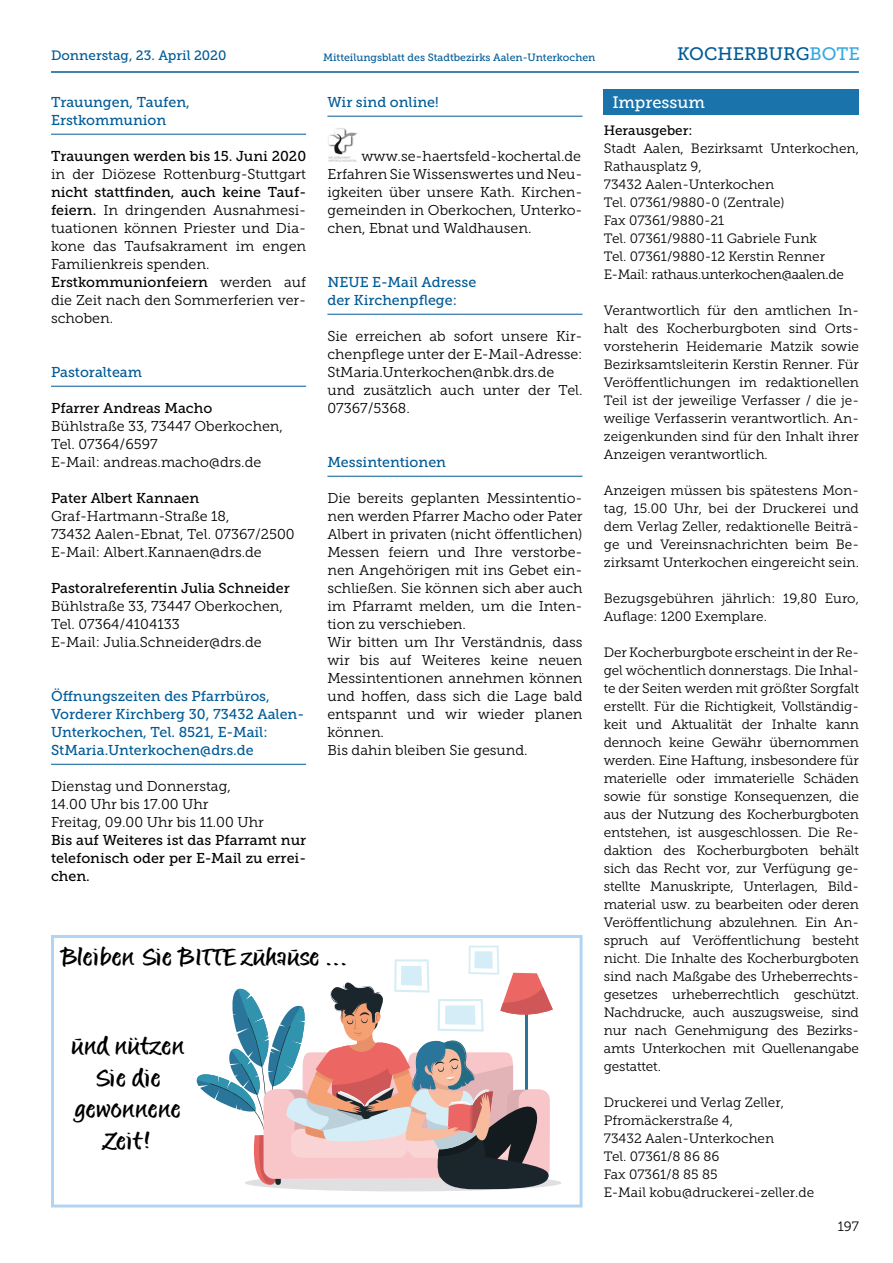
<style>
.page{position:relative;width:893px;height:1263px;background:#fff}
.page>*{position:absolute;margin:0;border:0;box-sizing:border-box;transform-origin:0 0}
.t1{font:22.8px/31.8px "Matthia LL";color:#000;text-align:center;scale:1.3 1}
.t2{font:18px "Museo Slab 500";color:#005b97}
.t3{font:16.5px "Museo Slab 500";color:#fff}
.t4{font:14.25px/18px "Museo Slab 300";color:#000}
.t5{font:14.25px/18px "Museo Slab 500";color:#000;text-align:justify}
.t6{font:14.25px/18px "Museo Slab 500";color:#005b97}
.t7{font:13.5px/18px "Museo Slab 300";color:#000}
.t8{font:13.5px "Museo Slab 500";color:#005b97}
.t9{font:13.5px "Museo Slab 500";color:#000}
.t10{font:10.5px "Museo Slab 500";color:#005b97}
.s1{color:#36a9e1}
.s2{font-family:"Museo Slab 500"}
.s3{font-family:"Museo Slab 300"}
</style>
<div class="page">
<hr style="left:51px;top:71px;width:808px;height:2px;background:#005b97">
<hr style="left:51px;top:134px;width:255px;height:1px;background:#005b97">
<hr style="left:51px;top:386px;width:255px;height:1px;background:#005b97">
<hr style="left:51px;top:764px;width:255px;height:1px;background:#005b97">
<hr style="left:327px;top:116px;width:256px;height:1px;background:#005b97">
<hr style="left:327px;top:314px;width:256px;height:1px;background:#005b97">
<hr style="left:327px;top:476px;width:256px;height:1px;background:#005b97">
<img style="left:328px;top:128px;width:28px;height:33px">
<div style="left:604px;top:89px;width:255px;height:26px;background:#1a74ab"></div>
<div style="left:51px;top:935px;width:532px;height:272px;border:3px solid #b0d4f2"></div>
<svg style="left:197px;top:946px;width:365px;height:245px"></svg>
<div style="left:474px;top:951px;width:19px;height:17px;background:#d5edf6"></div>
<p class="t8" style="left:51px;top:48px;width:177px">Donnerstag, 23. April 2020</p>
<p class="t10" style="left:323px;top:51px;width:274px">Mitteilungsblatt des Stadtbezirks Aalen-Unterkochen</p>
<h2 class="t2" style="left:677px;top:44px;width:184px">KOCHERBURG<span class="s1">BOTE</span></h2>
<p class="t6" style="left:51px;top:93px;width:140px">Trauungen, Taufen,<br>Erstkommunion</p>
<p class="t5" style="left:51px;top:147px;width:257px">Trauungen werden bis 15. Juni 2020</p>
<p class="t4" style="left:51px;top:165px;width:257px">in der Diözese Rottenburg-Stuttgart</p>
<p class="t5" style="left:51px;top:183px;width:257px">nicht stattfinden, auch keine Tauf-</p>
<p class="t4" style="left:51px;top:201px;width:257px;text-align:justify"><span class="s2">feiern.</span> In dringenden Ausnahmesi&shy;tuationen können Priester und Dia&shy;kone das Taufsakrament im engen Familienkreis spenden.</p>
<p class="t5" style="left:51px;top:273px;width:257px">Erstkommunionfeiern <span class="s3">werden auf</span></p>
<p class="t4" style="left:51px;top:291px;width:257px">die Zeit nach den Sommerferien ver&shy;schoben.</p>
<p class="t6" style="left:51px;top:363px;width:93px">Pastoralteam</p>
<p class="t5" style="left:51px;top:399px;width:163px">Pfarrer Andreas Macho</p>
<p class="t4" style="left:51px;top:417px;width:233px">Bühlstraße 33, 73447 Oberkochen,<br>Tel. 07364/6597<br>E-Mail: andreas.macho@drs.de</p>
<p class="t5" style="left:51px;top:489px;width:150px">Pater Albert Kannaen</p>
<p class="t4" style="left:51px;top:507px;width:245px">Graf-Hartmann-Straße 18,<br>73432 Aalen-Ebnat, Tel. 07367/2500<br>E-Mail: Albert.Kannaen@drs.de</p>
<p class="t5" style="left:51px;top:579px;width:240px">Pastoralreferentin Julia Schneider</p>
<p class="t4" style="left:51px;top:597px;width:233px">Bühlstraße 33, 73447 Oberkochen,<br>Tel. 07364/4104133<br>E-Mail: Julia.Schneider@drs.de</p>
<p class="t6" style="left:51px;top:687px;width:255px">Öffnungszeiten des Pfarrbüros, Vorderer Kirchberg 30, 73432 Aalen-Unterkochen, Tel. 8521, E-Mail:<br>StMaria.Unterkochen@drs.de</p>
<p class="t4" style="left:51px;top:777px;width:214px">Dienstag und Donnerstag,<br>14.00 Uhr bis 17.00 Uhr<br>Freitag, 09.00 Uhr bis 11.00 Uhr</p>
<p class="t5" style="left:51px;top:831px;width:257px">Bis auf Weiteres ist das Pfarramt nur telefonisch oder per E-Mail zu errei&shy;chen.</p>
<p class="t6" style="left:327px;top:93px;width:113px">Wir sind online!</p>
<p class="t4" style="left:327px;top:147px;width:257px;text-align:justify;text-indent:34px">www.se-haertsfeld-kochertal.de Erfahren Sie Wissenswertes und Neu&shy;igkeiten über unsere Kath. Kirchen&shy;gemeinden in Oberkochen, Unterko&shy;chen, Ebnat und Waldhausen.</p>
<p class="t6" style="left:327px;top:273px;width:150px">NEUE E-Mail Adresse der Kirchenpflege:</p>
<p class="t4" style="left:327px;top:327px;width:257px">Sie erreichen ab sofort unsere Kir&shy;chenpflege unter der E-Mail-Adresse:<br>StMaria.Unterkochen@nbk.drs.de und zusätzlich auch unter der Tel.<br>07367/5368.</p>
<p class="t6" style="left:327px;top:453px;width:120px">Messintentionen</p>
<p class="t4" style="left:327px;top:489px;width:257px">Die bereits geplanten Messintentio&shy;nen werden Pfarrer Macho oder Pater<br>Albert in privaten (nicht öffentlichen)<br>Messen feiern und Ihre verstorbe&shy;nen Angehörigen mit ins Gebet ein&shy;schließen. Sie können sich aber auch im Pfarramt melden, um die Inten&shy;tion zu verschieben.<br>Wir bitten um Ihr Verständnis, dass wir bis auf Weiteres keine neuen<br>Messintentionen annehmen können und hoffen, dass sich die Lage bald entspannt und wir wieder planen können.<br>Bis dahin bleiben Sie gesund.</p>
<h1 class="t1" style="left:61px;top:941px;width:222px">Bleiben Sie BITTE zuhause ...</h1>
<h1 class="t1" style="left:71px;top:1030px;width:89px">und nützen<br>Sie die gewonnene<br>Zeit!</h1>
<p class="t3" style="left:612px;top:93px;width:94px">Impressum</p>
<p class="t9" style="left:604px;top:123px;width:90px">Herausgeber:</p>
<p class="t7" style="left:604px;top:140px;width:257px">Stadt Aalen, Bezirksamt Unterkochen,<br>Rathausplatz 9,<br>73432 Aalen-Unterkochen<br>Tel. 07361/9880-0 (Zentrale)<br>Fax 07361/9880-21<br>Tel. 07361/9880-11 Gabriele Funk<br>Tel. 07361/9880-12 Kerstin Renner<br>E-Mail: rathaus.unterkochen@aalen.de</p>
<p class="t7" style="left:604px;top:302px;width:257px;text-align:justify">Verantwortlich für den amtlichen In&shy;halt des Kocherburgboten sind Orts&shy;vorsteherin Heidemarie Matzik sowie Bezirksamtsleiterin Kerstin Renner. Für Veröffentlichungen im redaktionellen Teil ist der jeweilige Verfasser / die je&shy;weilige Verfasserin verantwortlich. An&shy;zeigenkunden sind für den Inhalt ihrer Anzeigen verantwortlich.</p>
<p class="t7" style="left:604px;top:482px;width:257px;text-align:justify">Anzeigen müssen bis spätestens Mon&shy;tag, 15.00 Uhr, bei der Druckerei und dem Verlag Zeller, redaktionelle Beiträ&shy;ge und Vereinsnachrichten beim Be&shy;zirksamt Unterkochen eingereicht sein.</p>
<p class="t7" style="left:604px;top:590px;width:257px">Bezugsgebühren jährlich: 19,80 Euro,<br>Auflage: 1200 Exemplare.</p>
<p class="t7" style="left:604px;top:644px;width:257px;text-align:justify">Der Kocherburgbote erscheint in der Re&shy;gel wöchentlich donnerstags. Die Inhal&shy;te der Seiten werden mit größter Sorgfalt erstellt. Für die Richtigkeit, Vollständig&shy;keit und Aktualität der Inhalte kann dennoch keine Gewähr übernommen werden. Eine Haftung, insbesondere für materielle oder immaterielle Schäden sowie für sonstige Konsequenzen, die aus der Nutzung des Kocherburgboten entstehen, ist ausgeschlossen. Die Re&shy;daktion des Kocherburgboten behält sich das Recht vor, zur Verfügung ge&shy;stellte Manuskripte, Unterlagen, Bild&shy;material usw. zu bearbeiten oder deren Veröffentlichung abzulehnen. Ein An&shy;spruch auf Veröffentlichung besteht nicht. Die Inhalte des Kocherburgboten sind nach Maßgabe des Urheberrechts&shy;gesetzes urheberrechtlich geschützt.<br>Nachdrucke, auch auszugsweise, sind nur nach Genehmigung des Bezirks&shy;amts Unterkochen mit Quellenangabe gestattet.</p>
<p class="t7" style="left:604px;top:1094px;width:212px">Druckerei und Verlag Zeller,<br>Pfromäckerstraße 4,<br>73432 Aalen-Unterkochen<br>Tel. 07361/8 86 86<br>Fax 07361/8 85 85<br>E-Mail kobu@druckerei-zeller.de</p>
<p class="t7" style="left:838px;top:1217px;width:23px">197</p>
</div>
